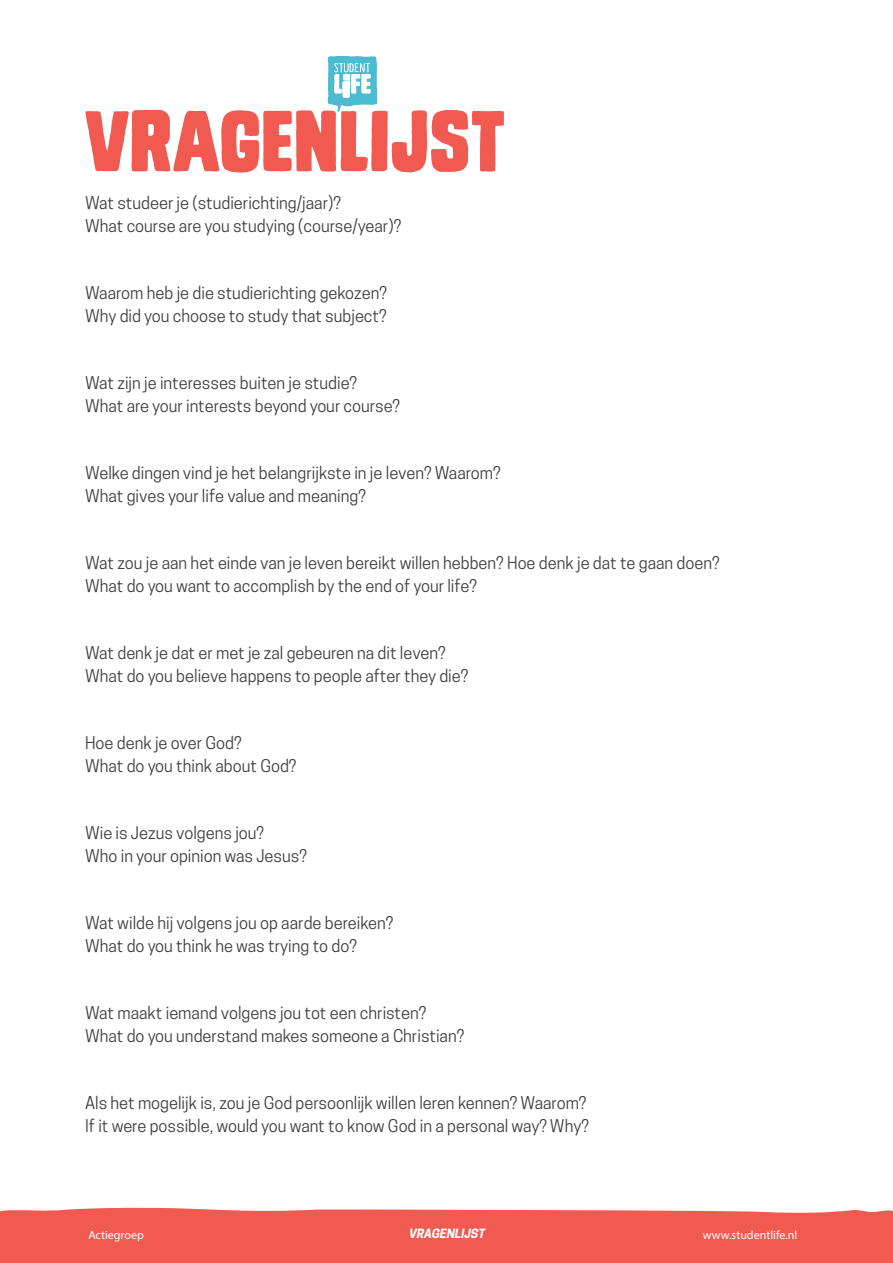
<style>
.page{position:relative;width:893px;height:1263px;background:#fff}
.page>*{position:absolute;margin:0;border:0;box-sizing:border-box;transform-origin:0 0}
.t1{font:82.5px "Monstro Solid";color:#f05a50}
.t2{font:16.5px "Cooper Hewitt";color:#3e3e3f}
.t3{font:12px "Myriad Pro";color:#fff}
.t4{font:italic 700 12px "Cooper Hewitt";color:#fff}
</style>
<div class="page">
<div style="left:0;top:1207px;width:893px;height:56px;background:#f05a50"></div>
<img style="left:327px;top:55px;width:51px;height:58px">
<p class="t1" style="left:85px;top:96px;width:422px">VRAGENLIJST</p>
<p class="t2" style="left:85px;top:193px;width:257px">Wat studeer je (studierichting/jaar)?</p>
<p class="t2" style="left:85px;top:216px;width:318px">What course are you studying (course/year)?</p>
<p class="t2" style="left:85px;top:283px;width:303px">Waarom heb je die studierichting gekozen?</p>
<p class="t2" style="left:85px;top:306px;width:303px">Why did you choose to study that subject?</p>
<p class="t2" style="left:85px;top:373px;width:274px">Wat zijn je interesses buiten je studie?</p>
<p class="t2" style="left:85px;top:396px;width:317px">What are your interests beyond your course?</p>
<p class="t2" style="left:85px;top:463px;width:417px">Welke dingen vind je het belangrijkste in je leven? Waarom?</p>
<p class="t2" style="left:85px;top:486px;width:282px">What gives your life value and meaning?</p>
<p class="t2" style="left:85px;top:553px;width:636px">Wat zou je aan het einde van je leven bereikt willen hebben? Hoe denk je dat te gaan doen?</p>
<p class="t2" style="left:85px;top:576px;width:394px">What do you want to accomplish by the end of your life?</p>
<p class="t2" style="left:85px;top:643px;width:362px">Wat denk je dat er met je zal gebeuren na dit leven?</p>
<p class="t2" style="left:85px;top:666px;width:385px">What do you believe happens to people after they die?</p>
<p class="t2" style="left:85px;top:733px;width:158px">Hoe denk je over God?</p>
<p class="t2" style="left:85px;top:756px;width:213px">What do you think about God?</p>
<p class="t2" style="left:85px;top:823px;width:181px">Wie is Jezus volgens jou?</p>
<p class="t2" style="left:85px;top:846px;width:223px">Who in your opinion was Jesus?</p>
<p class="t2" style="left:85px;top:913px;width:310px">Wat wilde hij volgens jou op aarde bereiken?</p>
<p class="t2" style="left:85px;top:936px;width:273px">What do you think he was trying to do?</p>
<p class="t2" style="left:85px;top:1003px;width:343px">Wat maakt iemand volgens jou tot een christen?</p>
<p class="t2" style="left:85px;top:1026px;width:381px">What do you understand makes someone a Christian?</p>
<p class="t2" style="left:85px;top:1093px;width:503px">Als het mogelijk is, zou je God persoonlijk willen leren kennen? Waarom?</p>
<p class="t2" style="left:85px;top:1116px;width:505px">If it were possible, would you want to know God in a personal way? Why?</p>
<p class="t3" style="left:88px;top:1227px;width:57px">Actiegroep</p>
<p class="t4" style="left:408px;top:1227px;width:80px">VRAGENLIJST</p>
<p class="t3" style="left:703px;top:1227px;width:96px">www.studentlife.nl</p>
</div>
